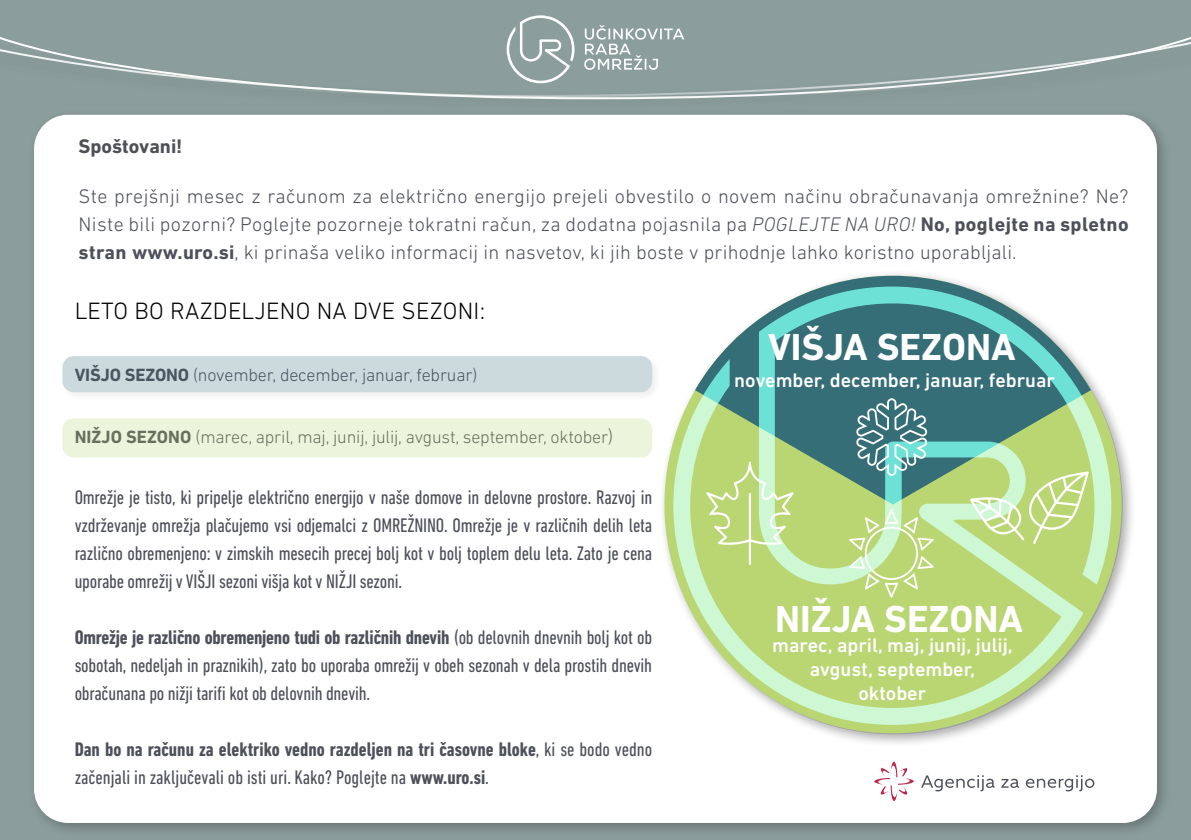
<style>
.page{position:relative;width:1191px;height:840px;background:#fff}
.page>*{position:absolute;margin:0;border:0;box-sizing:border-box;transform-origin:0 0}
.t1{font:700 38.2px "DIN Next LT Pro";color:#fff}
.t2{font:300 24px "DIN Next LT Pro";letter-spacing:.01em;color:#000}
.t3{font:condensed 20px/28px "DIN Next LT Pro";letter-spacing:-.01em;color:#4d4f59;text-align:justify}
.t4{font:300 20px/28px "DIN Next LT Pro";letter-spacing:.01em;color:#4d4f59;text-align:justify}
.t5{font:700 condensed 20px/28px "DIN Next LT Pro";color:#4d4f59}
.t6{font:500 20px/24px "DIN Next LT Pro";color:#fff;text-align:center}
.t7{font:700 20px "DIN Next LT Pro";color:#4d4f59}
.t8{font:300 18px "DIN Next LT Pro";letter-spacing:-.01em;color:#4d4f59}
.s1{font-style:italic}
.s2{font-weight:700}
.s3{font-size:20px}
.s4{font-weight:400}
</style>
<div class="page">
<div style="left:0;top:0;width:1191px;height:839px;background:#8b9e9b"></div>
<div style="left:27px;top:108px;width:1145px;height:729px;background:#000;opacity:.25"></div>
<div style="left:34px;top:115px;width:1123px;height:707px;background:#fff;border-radius:34px"></div>
<div style="left:0;top:0;width:1191px;height:112px;background:#8b9e9b"></div>
<svg style="left:0;top:15px;width:1191px;height:85px"></svg>
<div style="left:60px;top:354px;width:602px;height:48px;background:#000;opacity:.24"></div>
<div style="left:62px;top:356px;width:590px;height:36px;background:#cddadd;border-radius:11px"></div>
<div style="left:62px;top:418px;width:590px;height:39px;background:#edf4dc;border-radius:11px"></div>
<div style="left:658px;top:268px;width:478px;height:479px;background:#000;opacity:.33"></div>
<svg style="left:777px;top:275px;width:344px;height:457px"></svg>
<svg style="left:695px;top:275px;width:396px;height:11px"></svg>
<svg style="left:673px;top:286px;width:438px;height:438px"></svg>
<svg style="left:856px;top:398px;width:71px;height:77px;background:#689ba0"></svg>
<svg style="left:849px;top:508px;width:84px;height:89px;background:#c7e197"></svg>
<svg style="left:970px;top:471px;width:118px;height:72px;background:#c7e096"></svg>
<svg style="left:706px;top:461px;width:87px;height:103px;background:#c5e093"></svg>
<svg style="left:921px;top:775px;width:173px;height:16px"></svg>
<svg style="left:874px;top:761px;width:39px;height:39px"></svg>
<p class="t7" style="left:78px;top:134px;width:106px">Spoštovani!</p>
<p class="t4" style="left:78px;top:182px;width:1051px">Ste prejšnji mesec z računom za električno energijo prejeli obvestilo o novem načinu obračunavanja omrežnine? Ne?<br>Niste bili pozorni? Poglejte pozorneje tokratni račun, za dodatna pojasnila pa <span class="s1">POGLEJTE NA URO!</span> <span class="s2">No, poglejte na spletno stran www.uro.si</span>, ki prinaša veliko informacij in nasvetov, ki jih boste v prihodnje lahko koristno uporabljali.</p>
<p class="t2" style="left:75px;top:297px;width:412px">LETO BO RAZDELJENO NA DVE SEZONI:</p>
<p class="t8" style="left:75px;top:365px;width:404px"><span class="s2">VIŠJO SEZONO</span> (november, december, januar, februar)</p>
<p class="t8" style="left:75px;top:427px;width:540px"><span class="s2">NIŽJO SEZONO</span> (marec, april, maj, junij, julij, avgust, september, oktober<span class="s3">)</span></p>
<p class="t3" style="left:75px;top:482px;width:579px">Omrežje je tisto, ki pripelje električno energijo v naše domove in delovne prostore. Razvoj in vzdrževanje omrežja plačujemo vsi odjemalci z OMREŽNINO. Omrežje je v različnih delih leta različno obremenjeno: v zimskih mesecih precej bolj kot v bolj toplem delu leta. Zato je cena uporabe omrežij v VIŠJI sezoni višja kot v NIŽJI sezoni.</p>
<p class="t3" style="left:75px;top:622px;width:579px"><span class="s2">Omrežje je različno obremenjeno tudi ob različnih dnevih</span> (ob delovnih dnevnih bolj kot ob sobotah, nedeljah in praznikih), zato bo uporaba omrežij v obeh sezonah v dela prostih dnevih obračunana po nižji tarifi kot ob delovnih dnevih.</p>
<p class="t5" style="left:75px;top:734px;width:579px">Dan bo na računu za elektriko vedno razdeljen na tri časovne bloke<span class="s4">, ki se bodo vedno začenjali in zaključevali ob isti uri. Kako? Poglejte na</span> www.uro.si<span class="s4">.</span></p>
<h1 class="t1" style="left:768px;top:325px;width:249px">VIŠJA SEZONA</h1>
<p class="t6" style="left:734px;top:368px;width:322px">november, december, januar, februar</p>
<h1 class="t1" style="left:775px;top:596px;width:250px">NIŽJA SEZONA</h1>
<p class="t6" style="left:772px;top:632px;width:242px">marec, april, maj, junij, julij, avgust, september,<br>oktober</p>
</div>
